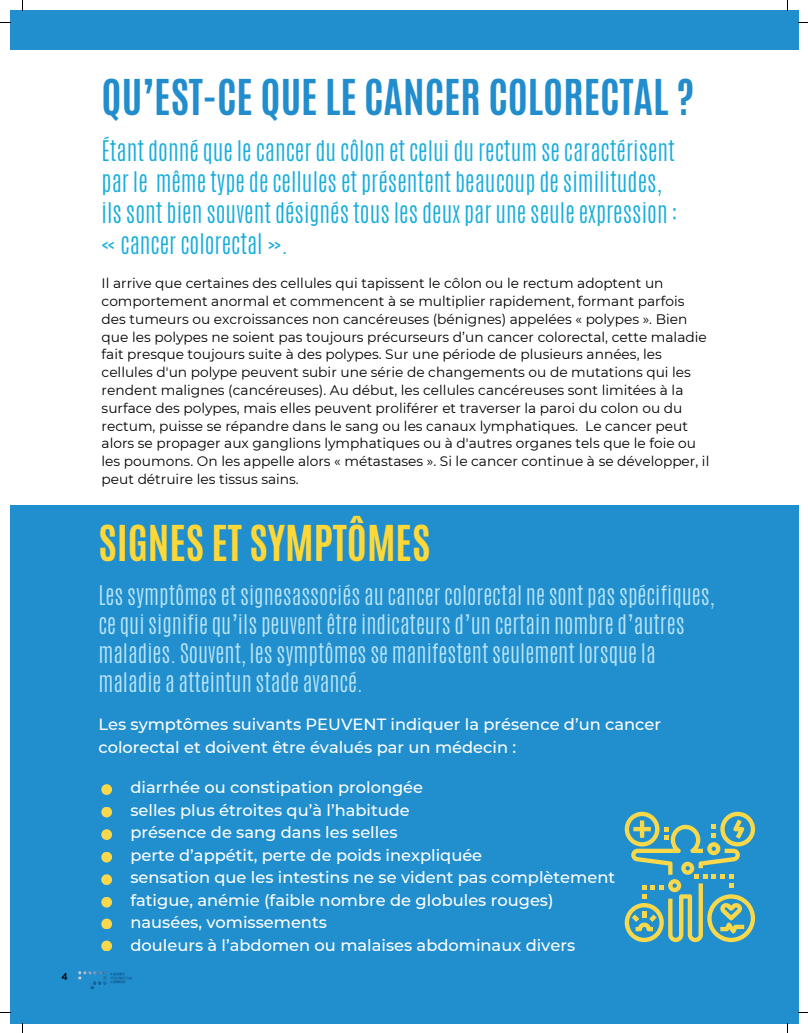
<style>
.page{position:relative;width:808px;height:1033px;background:#fff}
.page>*{position:absolute;margin:0;border:0;box-sizing:border-box;transform-origin:0 0}
.t1{font:700 41.25px "Antonio";color:#228dcd}
.t2{font:700 41.25px "Antonio";color:#fed838}
.t3{font:300 23.75px/31px "Antonio";color:#16addd}
.t4{font:300 22.5px/29px "Antonio";color:#bae5f6}
.t5{font:500 16.25px/22.5px "Montserrat";color:#fff}
.t6{font:13.75px/17.8px "Montserrat";color:#000}
.t7{font:700 10px "Brandon Text";color:#000}
</style>
<div class="page">
<div style="left:10px;top:10px;width:788px;height:40px;background:#218fce"></div>
<div style="left:10px;top:506px;width:788px;height:517px;background:#218fce"></div>
<div style="left:101px;top:784px;width:11px;height:11px;background:#f9d94b;border-radius:50%"></div>
<div style="left:101px;top:806px;width:11px;height:11px;background:#f9d94b;border-radius:50%"></div>
<div style="left:101px;top:829px;width:11px;height:11px;background:#f9d94b;border-radius:50%"></div>
<div style="left:101px;top:851px;width:11px;height:11px;background:#f9d94b;border-radius:50%"></div>
<div style="left:101px;top:874px;width:11px;height:11px;background:#f9d94b;border-radius:50%"></div>
<div style="left:101px;top:896px;width:11px;height:11px;background:#f9d94b;border-radius:50%"></div>
<div style="left:101px;top:918px;width:11px;height:11px;background:#f9d94b;border-radius:50%"></div>
<div style="left:101px;top:940px;width:11px;height:11px;background:#f9d94b;border-radius:50%"></div>
<svg style="left:624px;top:811px;width:131px;height:131px"></svg>
<img style="left:78px;top:971px;width:53px;height:17px">
<p class="t7" style="left:62px;top:969px;width:8px">4</p>
<h1 class="t1" style="left:102px;top:66px;width:594px">QU’EST-CE QUE LE CANCER COLORECTAL ?</h1>
<h2 class="t3" style="left:102px;top:135px;width:578px">Étant donné que le cancer du côlon et celui du rectum se caractérisent par le même type de cellules et présentent beaucoup de similitudes, ils sont bien souvent désignés tous les deux par une seule expression : « cancer colorectal ».</h2>
<p class="t6" style="left:102px;top:274px;width:609px">Il arrive que certaines des cellules qui tapissent le côlon ou le rectum adoptent un comportement anormal et commencent à se multiplier rapidement, formant parfois des tumeurs ou excroissances non cancéreuses (bénignes) appelées « polypes ». Bien que les polypes ne soient pas toujours précurseurs d’un cancer colorectal, cette maladie fait presque toujours suite à des polypes. Sur une période de plusieurs années, les cellules d'un polype peuvent subir une série de changements ou de mutations qui les rendent malignes (cancéreuses). Au début, les cellules cancéreuses sont limitées à la surface des polypes, mais elles peuvent proliférer et traverser la paroi du colon ou du rectum, puisse se répandre dans le sang ou les canaux lymphatiques. Le cancer peut alors se propager aux ganglions lymphatiques ou à d'autres organes tels que le foie ou les poumons. On les appelle alors « métastases ». Si le cancer continue à se développer, il peut détruire les tissus sains.</p>
<h1 class="t2" style="left:98px;top:512px;width:333px">SIGNES ET SYMPTÔMES</h1>
<p class="t4" style="left:98px;top:580px;width:617px">Les symptômes et signesassociés au cancer colorectal ne sont pas spécifiques, ce qui signifie qu’ils peuvent être indicateurs d’un certain nombre d’autres maladies. Souvent, les symptômes se manifestent seulement lorsque la maladie a atteintun stade avancé.</p>
<p class="t5" style="left:98px;top:712px;width:564px">Les symptômes suivants PEUVENT indiquer la présence d’un cancer colorectal et doivent être évalués par un médecin :</p>
<p class="t5" style="left:130px;top:775px;width:486px">diarrhée ou constipation prolongée<br>selles plus étroites qu’à l’habitude<br>présence de sang dans les selles<br>perte d’appétit, perte de poids inexpliquée<br>sensation que les intestins ne se vident pas complètement fatigue, anémie (faible nombre de globules rouges) nausées, vomissements<br>douleurs à l’abdomen ou malaises abdominaux divers</p>
</div>
